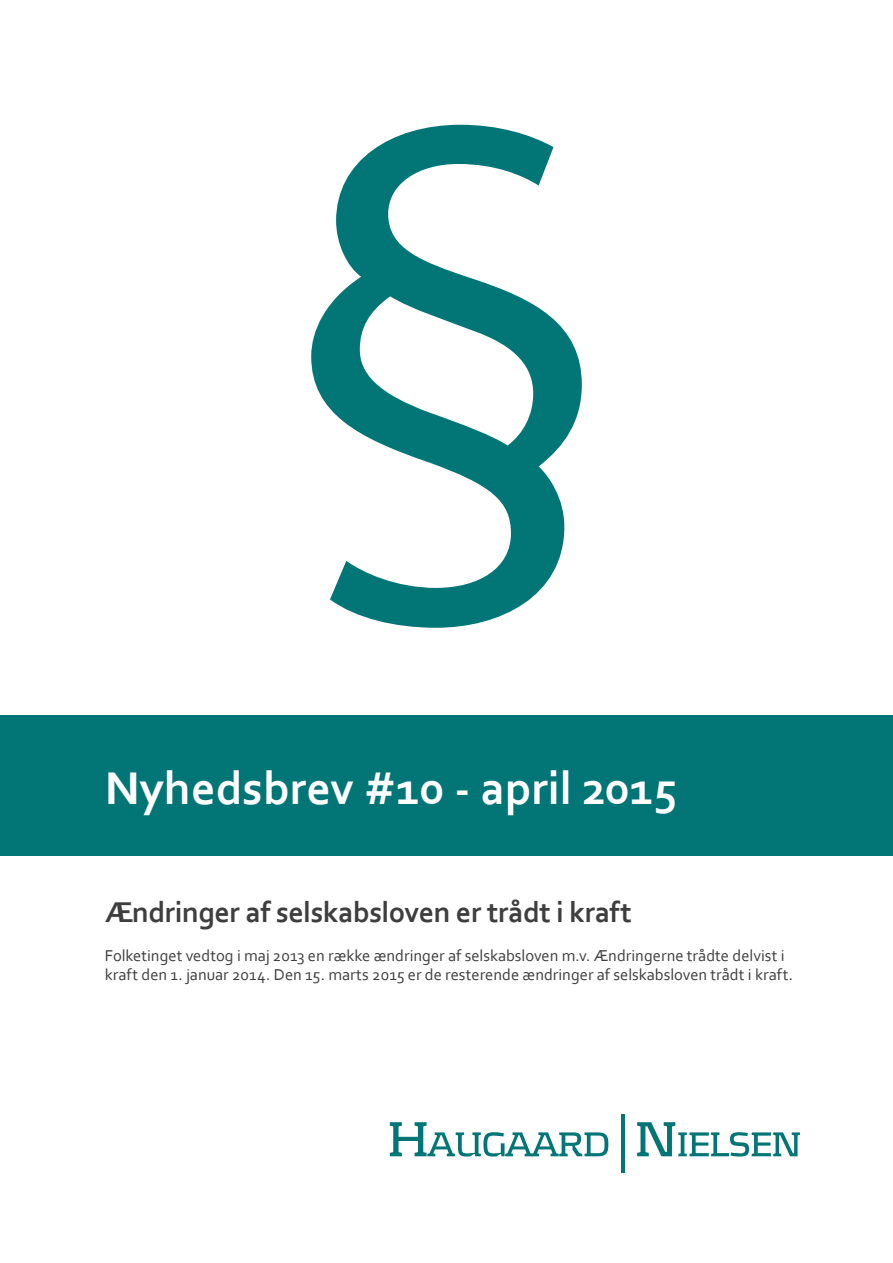
<style>
.page{position:relative;width:893px;height:1263px;background:#fff}
.page>*{position:absolute;margin:0;border:0;box-sizing:border-box;transform-origin:0 0}
.t1{font:675px "Myriad Pro";color:#027576}
.t2{font:700 48px "Corbel";color:#fff}
.t3{font:700 30px "Corbel";letter-spacing:-.01em;color:#3e3e3f}
.t4{font:16.5px/19.5px "Corbel";color:#3e3e3f}
</style>
<div class="page">
<div style="left:0;top:715px;width:893px;height:141px;background:#027576"></div>
<svg style="left:390px;top:1122px;width:218px;height:34px"></svg>
<hr style="left:621px;top:1114px;width:3px;height:58px;background:#027576">
<svg style="left:637px;top:1122px;width:163px;height:34px"></svg>
<h1 class="t1" style="left:271px;top:-57px;width:352px">§</h1>
<h2 class="t2" style="left:105px;top:758px;width:574px">Nyhedsbrev #10 - april 2015</h2>
<h3 class="t3" style="left:105px;top:893px;width:529px">Ændringer af selskabsloven er trådt i kraft</h3>
<p class="t4" style="left:105px;top:945px;width:690px">Folketinget vedtog i maj 2013 en række ændringer af selskabsloven m.v. Ændringerne trådte delvist i kraft den 1. januar 2014. Den 15. marts 2015 er de resterende ændringer af selskabsloven trådt i kraft.</p>
</div>
